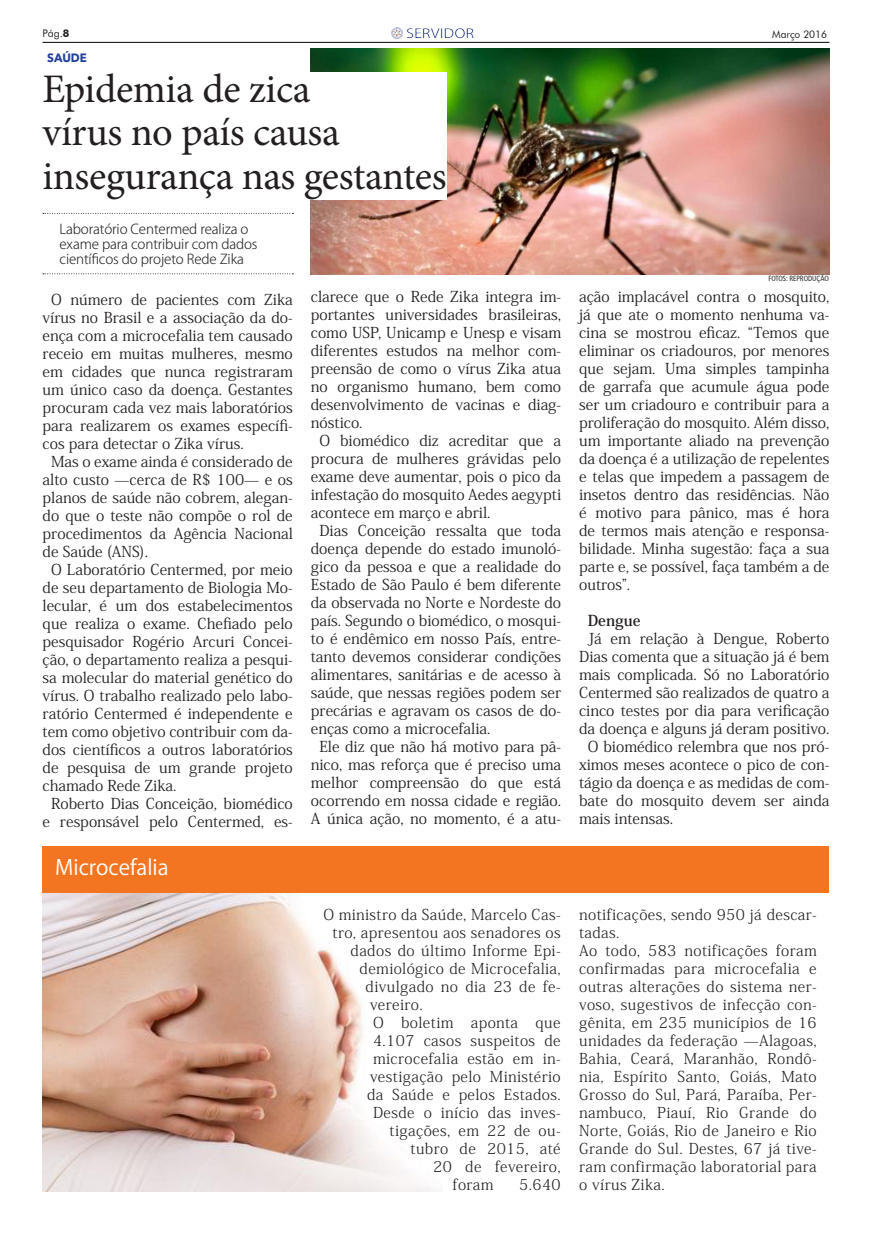
<style>
.page{position:relative;width:872px;height:1234px;background:#fff}
.page>*{position:absolute;margin:0;border:0;box-sizing:border-box;transform-origin:0 0}
.t1{font:40.5px/43.5px "Minion Pro";letter-spacing:-.01em;color:#231f20}
.t2{font:21px "Koz Go Pr 6 N";color:#fff}
.t3{font:15px/18px "Koz Min Pro";color:#231f20;text-align:justify}
.t4{font:300 15px/18px "Koz Min Pro";letter-spacing:.025em;color:#231f20}
.t5{font:700 15px "Koz Min Pro";color:#231f20}
.t6{font:300 13.5px/15px "Koz Go Pr 6 N";letter-spacing:-.01em;color:#231f20}
.t7{font:12.6px "Koz Go Pro";color:#253f8e;scale:1.2 1}
.t8{font:700 12px "Avenir Next LT Pro";color:#223f99}
.t9{font:10.5px "Futura BT";color:#231f20;scale:.96 1}
.t10{font:10.5px "Futura BT";color:#231f20}
.Crédito{font:condensed 7.5px "Frutiger";color:#231f20}
.s1{font-weight:700}
</style>
<div class="page">
<hr style="left:43px;top:42px;width:786px;height:1px;background:#000">
<div style="left:404px;top:26px;width:73px;height:16px;background:#231f20;opacity:.5"></div>
<svg style="left:391px;top:27px;width:12px;height:12px"></svg>
<img style="left:311px;top:49px;width:518px;height:225px">
<div style="left:43px;top:72px;width:403px;height:128px;background:#fff"></div>
<svg style="left:43px;top:273px;width:250px;height:1px"></svg>
<svg style="left:43px;top:213px;width:250px;height:1px"></svg>
<img style="left:43px;top:892px;width:399px;height:299px">
<div style="left:43px;top:845px;width:786px;height:47px;background:#f47521"></div>
<p class="t10" style="left:43px;top:27px;width:28px">Pág.<span class="s1">8</span></p>
<p class="t7" style="left:406px;top:26px;width:58px">SERVIDOR</p>
<p class="t9" style="left:772px;top:28px;width:59px">Março 2016</p>
<p class="t1" style="left:43px;top:67px;width:405px">Epidemia de zica<br>vírus no país causa insegurança nas gestantes</p>
<p class="t6" style="left:59px;top:221px;width:199px">Laboratório Centermed realiza o exame para contribuir com dados científicos do projeto Rede Zika</p>
<p class="t8" style="left:47px;top:50px;width:41px">SAÚDE</p>
<p class="t3" style="left:43px;top:290px;width:252px;text-indent:9px">O número de pacientes com Zika vírus no Brasil e a associação da do&shy;ença com a microcefalia tem causado receio em muitas mulheres, mesmo em cidades que nunca registraram um único caso da doença. Gestantes procuram cada vez mais laboratórios para realizarem os exames específi&shy;cos para detectar o Zika vírus.</p>
<p class="t3" style="left:43px;top:452px;width:252px;text-indent:9px">Mas o exame ainda é considerado de alto custo —cerca de R$ 100— e os planos de saúde não cobrem, alegan&shy;do que o teste não compõe o rol de procedimentos da Agência Nacional de Saúde (ANS).</p>
<p class="t3" style="left:43px;top:560px;width:252px;text-indent:9px">O Laboratório Centermed, por meio de seu departamento de Biologia Mo&shy;lecular, é um dos estabelecimentos que realiza o exame. Chefiado pelo pesquisador Rogério Arcuri Concei&shy;ção, o departamento realiza a pesqui&shy;sa molecular do material genético do vírus. O trabalho realizado pelo labo&shy;ratório Centermed é independente e tem como objetivo contribuir com da&shy;dos científicos a outros laboratórios de pesquisa de um grande projeto chamado Rede Zika.</p>
<p class="t3" style="left:43px;top:794px;width:252px;text-align:center">Roberto Dias Conceição, biomédico e responsável pelo Centermed, es-</p>
<p class="t2" style="left:55px;top:855px;width:115px">Microcefalia</p>
<p class="t3" style="left:311px;top:286px;width:252px">clarece que o Rede Zika integra im&shy;portantes universidades brasileiras, como USP, Unicamp e Unesp e visam diferentes estudos na melhor com&shy;preensão de como o vírus Zika atua no organismo humano, bem como desenvolvimento de vacinas e diag&shy;nóstico.</p>
<p class="t3" style="left:311px;top:430px;width:252px;text-indent:9px">O biomédico diz acreditar que a procura de mulheres grávidas pelo exame deve aumentar, pois o pico da infestação do mosquito Aedes aegypti acontece em março e abril.</p>
<p class="t3" style="left:311px;top:520px;width:252px;text-indent:9px">Dias Conceição ressalta que toda doença depende do estado imunoló&shy;gico da pessoa e que a realidade do Estado de São Paulo é bem diferente da observada no Norte e Nordeste do país. Segundo o biomédico, o mosqui&shy;to é endêmico em nosso País, entre&shy;tanto devemos considerar condições alimentares, sanitárias e de acesso à saúde, que nessas regiões podem ser precárias e agravam os casos de do&shy;enças como a microcefalia.</p>
<p class="t3" style="left:311px;top:736px;width:252px;text-align:center">Ele diz que não há motivo para pâ&shy;nico, mas reforça que é preciso uma melhor compreensão do que está ocorrendo em nossa cidade e região.<br>A única ação, no momento, é a atu-</p>
<p class="Crédito" style="left:768px;top:274px;width:62px">FOTOS: REPRODUÇÃO</p>
<p class="t3" style="left:579px;top:286px;width:252px">ação implacável contra o mosquito, já que ate o momento nenhuma va&shy;cina se mostrou eficaz. “Temos que eliminar os criadouros, por menores que sejam. Uma simples tampinha de garrafa que acumule água pode ser um criadouro e contribuir para a proliferação do mosquito. Além disso, um importante aliado na prevenção da doença é a utilização de repelentes e telas que impedem a passagem de insetos dentro das residências. Não é motivo para pânico, mas é hora de termos mais atenção e responsa&shy;bilidade. Minha sugestão: faça a sua parte e, se possível, faça também a de outros”.</p>
<p class="t5" style="left:587px;top:609px;width:54px">Dengue</p>
<p class="t3" style="left:579px;top:628px;width:252px;text-align:center">Já em relação à Dengue, Roberto Dias comenta que a situação já é bem mais complicada. Só no Laboratório Centermed são realizados de quatro a cinco testes por dia para verificação da doença e alguns já deram positivo.</p>
<p class="t3" style="left:579px;top:736px;width:252px;text-indent:9px">O biomédico relembra que nos pró&shy;ximos meses acontece o pico de con&shy;tágio da doença e as medidas de com&shy;bate do mosquito devem ser ainda mais intensas.</p>
<p class="t4" style="left:323px;top:904px;width:239px">O ministro da Saúde, Marcelo Cas-</p>
<p class="t4" style="left:332px;top:922px;width:230px">tro, apresentou aos senadores os</p>
<p class="t4" style="left:350px;top:940px;width:212px">dados do último Informe Epi-</p>
<p class="t4" style="left:359px;top:958px;width:203px">demiológico de Microcefalia,</p>
<p class="t4" style="left:365px;top:976px;width:197px">divulgado no dia 23 de fe-</p>
<p class="t4" style="left:370px;top:994px;width:54px">vereiro.</p>
<p class="t4" style="left:373px;top:1012px;width:189px">O boletim aponta que</p>
<p class="t4" style="left:373px;top:1030px;width:189px">4.107 casos suspeitos de</p>
<p class="t4" style="left:373px;top:1048px;width:189px">microcefalia estão em in-</p>
<p class="t4" style="left:370px;top:1066px;width:192px">vestigação pelo Ministério</p>
<p class="t4" style="left:367px;top:1084px;width:195px">da Saúde e pelos Estados.</p>
<p class="t4" style="left:373px;top:1102px;width:189px">Desde o início das inves-</p>
<p class="t4" style="left:389px;top:1120px;width:173px">tigações, em 22 de ou-</p>
<p class="t4" style="left:410px;top:1138px;width:152px">tubro de 2015, até</p>
<p class="t4" style="left:433px;top:1156px;width:129px">20 de fevereiro,</p>
<p class="t4" style="left:452px;top:1174px;width:42px">foram</p>
<p class="t4" style="left:519px;top:1174px;width:43px">5.640</p>
<p class="t4" style="left:579px;top:904px;width:239px">notificações, sendo 950 já descar&shy;tadas.</p>
<p class="t4" style="left:579px;top:940px;width:239px;text-align:justify">Ao todo, 583 notificações foram confirmadas para microcefalia e outras alterações do sistema ner&shy;voso, sugestivos de infecção con&shy;gênita, em 235 municípios de 16 unidades da federação —Alagoas, Bahia, Ceará, Maranhão, Rondô&shy;nia, Espírito Santo, Goiás, Mato Grosso do Sul, Pará, Paraíba, Per&shy;nambuco, Piauí, Rio Grande do Norte, Goiás, Rio de Janeiro e Rio Grande do Sul. Destes, 67 já tive&shy;ram confirmação laboratorial para o vírus Zika.</p>
</div>
